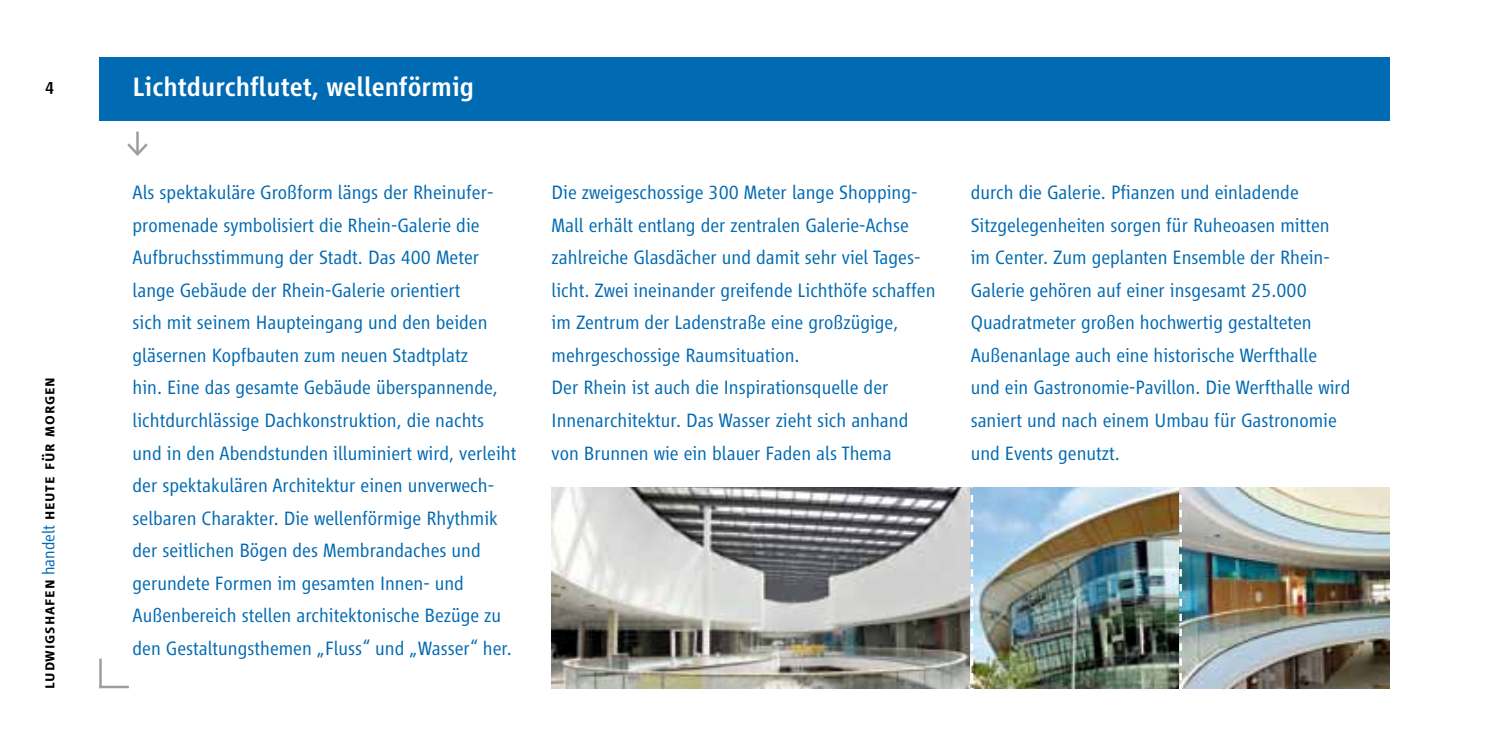
<style>
.page{position:relative;width:1489px;height:745px;background:#fff}
.page>*{position:absolute;margin:0;border:0;box-sizing:border-box;transform-origin:0 0}
.t1{font:500 27.5px "Vialog";color:#fff}
.t2{font:300 20px/32.5px "Vialog";color:#006ab3}
.t3{font:500 17.5px "Vialog SC";letter-spacing:.05em;color:#000}
.s1{font-family:"Vialog";font-weight:300;color:#006ab3}
</style>
<div class="page">
<hr style="left:136px;top:131px;width:3px;height:23px;background:#9c9e9f">
<svg style="left:127px;top:141px;width:21px;height:15px"></svg>
<img style="left:551px;top:487px;width:628px;height:200px">
<img style="left:1181px;top:487px;width:208px;height:200px">
<div style="left:99px;top:57px;width:1290px;height:63px;background:#006ab3"></div>
<hr style="left:99px;top:658px;width:3px;height:29px;background:#9c9e9f">
<hr style="left:99px;top:685px;width:30px;height:2px;background:#9c9e9f">
<svg style="left:970px;top:487px;width:3px;height:202px"></svg>
<svg style="left:1179px;top:487px;width:2px;height:201px"></svg>
<p class="t3" style="left:45px;top:75px;width:10px">4</p>
<h1 class="t1" style="left:133px;top:72px;width:343px">Lichtdurchflutet, wellenförmig</h1>
<p class="t3" style="left:39px;top:688px;width:313px;rotate:-90deg">ludwigshafen <span class="s1">handelt</span> heute für morgen</p>
<p class="t2" style="left:133px;top:176px;width:385px">Als spektakuläre Großform längs der Rheinufer&shy;promenade symbolisiert die Rhein-Galerie die Aufbruchsstimmung der Stadt. Das 400 Meter lange Gebäude der Rhein-Galerie orientiert<br>sich mit seinem Haupteingang und den beiden gläsernen Kopfbauten zum neuen Stadtplatz<br>hin. Eine das gesamte Gebäude überspannende, lichtdurchlässige Dachkonstruktion, die nachts und in den Abendstunden illuminiert wird, verleiht der spektakulären Architektur einen unverwech&shy;selbaren Charakter. Die wellenförmige Rhythmik der seitlichen Bögen des Membrandaches und gerundete Formen im gesamten Innen- und Außenbereich stellen architektonische Bezüge zu den Gestaltungsthemen „Fluss“ und „Wasser“ her.</p>
<p class="t2" style="left:551px;top:176px;width:385px">Die zweigeschossige 300 Meter lange Shopping-Mall erhält entlang der zentralen Galerie-Achse zahlreiche Glasdächer und damit sehr viel Tages&shy;licht. Zwei ineinander greifende Lichthöfe schaffen im Zentrum der Ladenstraße eine großzügige, mehrgeschossige Raumsituation.<br>Der Rhein ist auch die Inspirationsquelle der Innenarchitektur. Das Wasser zieht sich anhand von Brunnen wie ein blauer Faden als Thema</p>
<p class="t2" style="left:970px;top:176px;width:381px">durch die Galerie. Pflanzen und einladende Sitzgelegenheiten sorgen für Ruheoasen mitten im Center. Zum geplanten Ensemble der Rhein-Galerie gehören auf einer insgesamt 25.000<br>Quadratmeter großen hochwertig gestalteten Außenanlage auch eine historische Werfthalle und ein Gastronomie-Pavillon. Die Werfthalle wird saniert und nach einem Umbau für Gastronomie und Events genutzt.</p>
</div>
